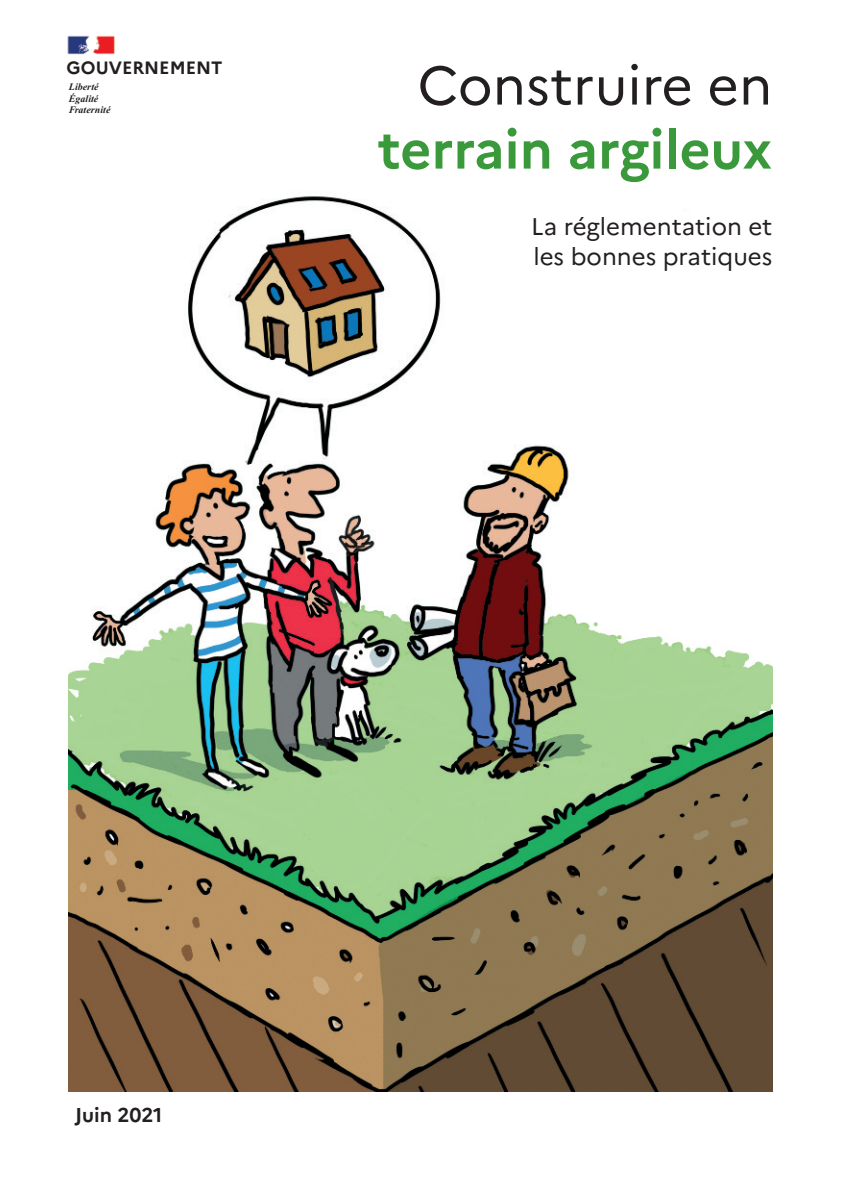
<style>
.page{position:relative;width:842px;height:1191px;background:#fff}
.page>*{position:absolute;margin:0;border:0;box-sizing:border-box;transform-origin:0 0}
.t1{font:700 54px "Marianne";color:#3a9a3b}
.t2{font:54px "Marianne";color:#231f20}
.t3{font:24px/30px "Marianne";color:#231f20}
.t4{font:700 20px "Marianne";color:#231f20}
.t5{font:700 17.8px "Marianne";color:#231f20}
.t6{font:italic 700 10px/11.6px "Times New Roman";color:#231f20}
</style>
<div class="page">
<img style="left:68px;top:196px;width:704px;height:895px">
<img style="left:67px;top:35px;width:48px;height:20px">
<p class="t5" style="left:66px;top:61px;width:157px">GOUVERNEMENT</p>
<p class="t6" style="left:69px;top:82px;width:43px">Liberté<br>Égalité<br>Fraternité</p>
<h1 class="t2" style="left:418px;top:64px;width:356px">Construire en</h1>
<h1 class="t1" style="left:378px;top:128px;width:396px">terrain argileux</h1>
<p class="t3" style="left:531px;top:213px;width:243px">La réglementation et les bonnes pratiques</p>
<p class="t4" style="left:75px;top:1107px;width:89px">Juin 2021</p>
</div>
